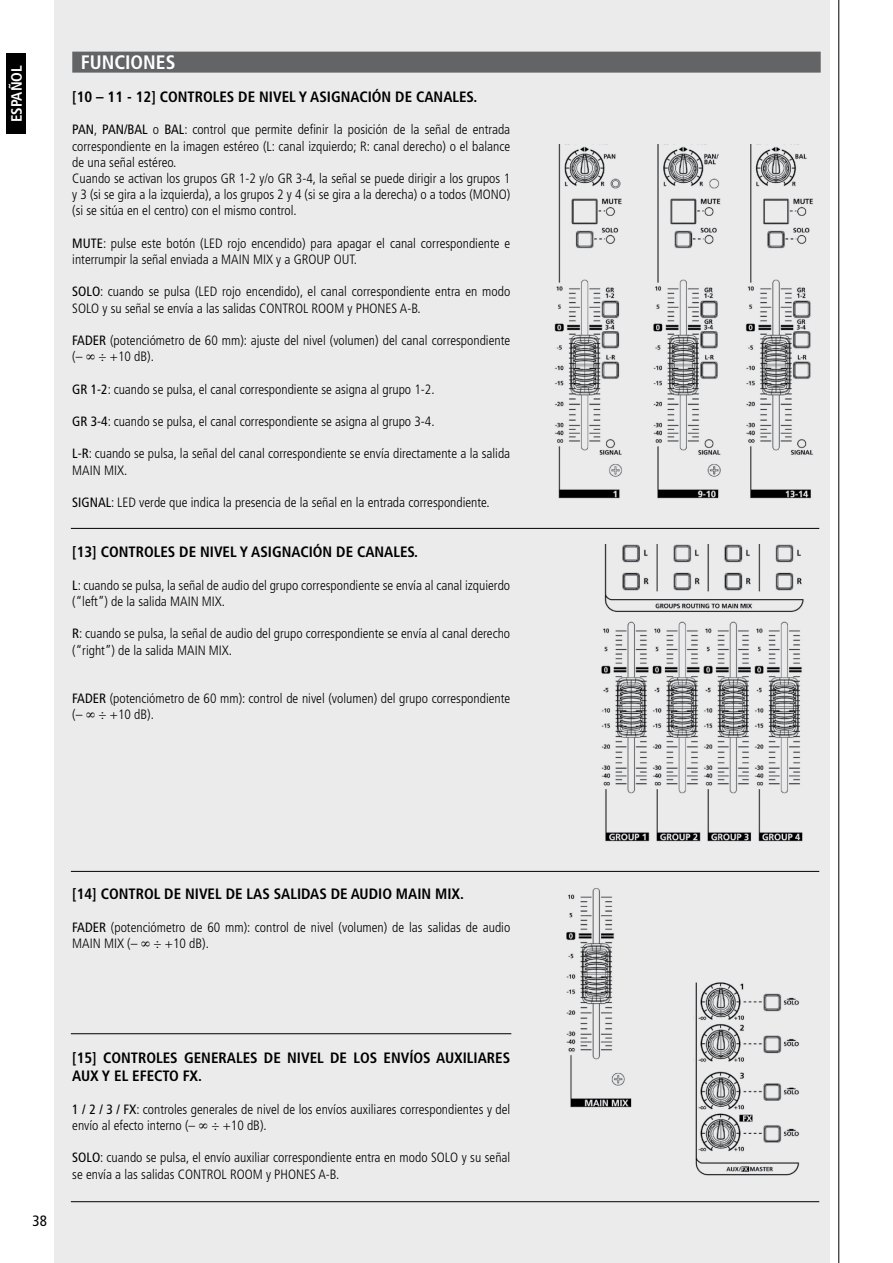
<style>
.page{position:relative;width:893px;height:1263px;background:#fff}
.page>*{position:absolute;margin:0;border:0;box-sizing:border-box;transform-origin:0 0}
.t1{font:700 condensed 19.5px "Frutiger";color:#fff}
.t2{font:700 condensed 15px/18px "Frutiger";color:#000}
.t3{font:700 condensed 15px "Frutiger";color:#fff}
.t4{font:condensed 15px "Frutiger";color:#000}
.t5{font:300 condensed 13.5px/16.2px "Frutiger";color:#000}
.s1{font-weight:400}
</style>
<div class="page">
<div style="left:54px;top:0;width:775px;height:1263px;background:#ebebec"></div>
<hr style="left:838px;top:0;width:1px;height:1263px;background:#000">
<div style="left:72px;top:52px;width:749px;height:21px;background:#636466"></div>
<hr style="left:71px;top:871px;width:748px;height:1px;background:#000">
<hr style="left:71px;top:528px;width:748px;height:1px;background:#000">
<img style="left:601px;top:544px;width:203px;height:298px">
<img style="left:554px;top:145px;width:68px;height:354px">
<img style="left:653px;top:145px;width:68px;height:354px">
<img style="left:745px;top:145px;width:69px;height:354px">
<img style="left:693px;top:982px;width:106px;height:194px">
<hr style="left:71px;top:1033px;width:440px;height:1px;background:#000">
<hr style="left:71px;top:1201px;width:748px;height:1px;background:#000">
<img style="left:566px;top:888px;width:66px;height:220px">
<div style="left:6px;top:54px;width:20px;height:80px;background:#000"></div>
<p class="t3" style="left:8px;top:122px;width:58px;rotate:-90deg">ESPAÑOL</p>
<h1 class="t1" style="left:81px;top:50px;width:96px">FUNCIONES</h1>
<p class="t2" style="left:72px;top:88px;width:406px">[10 – 11 - 12] CONTROLES DE NIVEL Y ASIGNACIÓN DE CANALES.</p>
<p class="t5" style="left:72px;top:122px;width:440px"><span class="s1">PAN</span>, <span class="s1">PAN/BAL</span> o <span class="s1">BAL</span>: control que permite definir la posición de la señal de entrada correspondiente en la imagen estéreo (L: canal izquierdo; R: canal derecho) o el balance de una señal estéreo.<br>Cuando se activan los grupos GR 1-2 y/o GR 3-4, la señal se puede dirigir a los grupos 1 y 3 (si se gira a la izquierda), a los grupos 2 y 4 (si se gira a la derecha) o a todos (MONO) (si se sitúa en el centro) con el mismo control.</p>
<p class="t5" style="left:72px;top:235px;width:439px"><span class="s1">MUTE</span>: pulse este botón (LED rojo encendido) para apagar el canal correspondiente e interrumpir la señal enviada a MAIN MIX y a GROUP OUT.</p>
<p class="t5" style="left:72px;top:284px;width:439px"><span class="s1">SOLO</span>: cuando se pulsa (LED rojo encendido), el canal correspondiente entra en modo<br>SOLO y su señal se envía a las salidas CONTROL ROOM y PHONES A-B.</p>
<p class="t5" style="left:72px;top:332px;width:439px"><span class="s1">FADER</span> (potenciómetro de 60 mm): ajuste del nivel (volumen) del canal correspondiente (– ∞ ÷ +10 dB).</p>
<p class="t5" style="left:72px;top:381px;width:364px"><span class="s1">GR 1-2</span>: cuando se pulsa, el canal correspondiente se asigna al grupo 1-2.</p>
<p class="t5" style="left:72px;top:413px;width:364px"><span class="s1">GR 3-4</span>: cuando se pulsa, el canal correspondiente se asigna al grupo 3-4.</p>
<p class="t5" style="left:72px;top:446px;width:439px"><span class="s1">L-R</span>: cuando se pulsa, la señal del canal correspondiente se envía directamente a la salida<br>MAIN MIX.</p>
<p class="t5" style="left:72px;top:494px;width:419px"><span class="s1">SIGNAL</span>: LED verde que indica la presencia de la señal en la entrada correspondiente.</p>
<p class="t2" style="left:72px;top:543px;width:347px">[13] CONTROLES DE NIVEL Y ASIGNACIÓN DE CANALES.</p>
<p class="t5" style="left:72px;top:577px;width:439px"><span class="s1">L</span>: cuando se pulsa, la señal de audio del grupo correspondiente se envía al canal izquierdo (“left”) de la salida MAIN MIX.</p>
<p class="t5" style="left:72px;top:626px;width:439px"><span class="s1">R</span>: cuando se pulsa, la señal de audio del grupo correspondiente se envía al canal derecho (“right”) de la salida MAIN MIX.</p>
<p class="t5" style="left:72px;top:691px;width:439px"><span class="s1">FADER</span> (potenciómetro de 60 mm): control de nivel (volumen) del grupo correspondiente (– ∞ ÷ +10 dB).</p>
<p class="t2" style="left:72px;top:885px;width:393px">[14] CONTROL DE NIVEL DE LAS SALIDAS DE AUDIO MAIN MIX.</p>
<p class="t5" style="left:72px;top:919px;width:439px"><span class="s1">FADER</span> (potenciómetro de 60 mm): control de nivel (volumen) de las salidas de audio<br>MAIN MIX (– ∞ ÷ +10 dB).</p>
<p class="t4" style="left:33px;top:1211px;width:16px">38</p>
<p class="t2" style="left:72px;top:1049px;width:439px">[15] CONTROLES GENERALES DE NIVEL DE LOS ENVÍOS AUXILIARES<br>AUX Y EL EFECTO FX.</p>
<p class="t5" style="left:72px;top:1101px;width:439px"><span class="s1">1 / 2 / 3 / FX</span>: controles generales de nivel de los envíos auxiliares correspondientes y del envío al efecto interno (– ∞ ÷ +10 dB).</p>
<p class="t5" style="left:72px;top:1150px;width:440px"><span class="s1">SOLO</span>: cuando se pulsa, el envío auxiliar correspondiente entra en modo SOLO y su señal se envía a las salidas CONTROL ROOM y PHONES A-B.</p>
</div>
